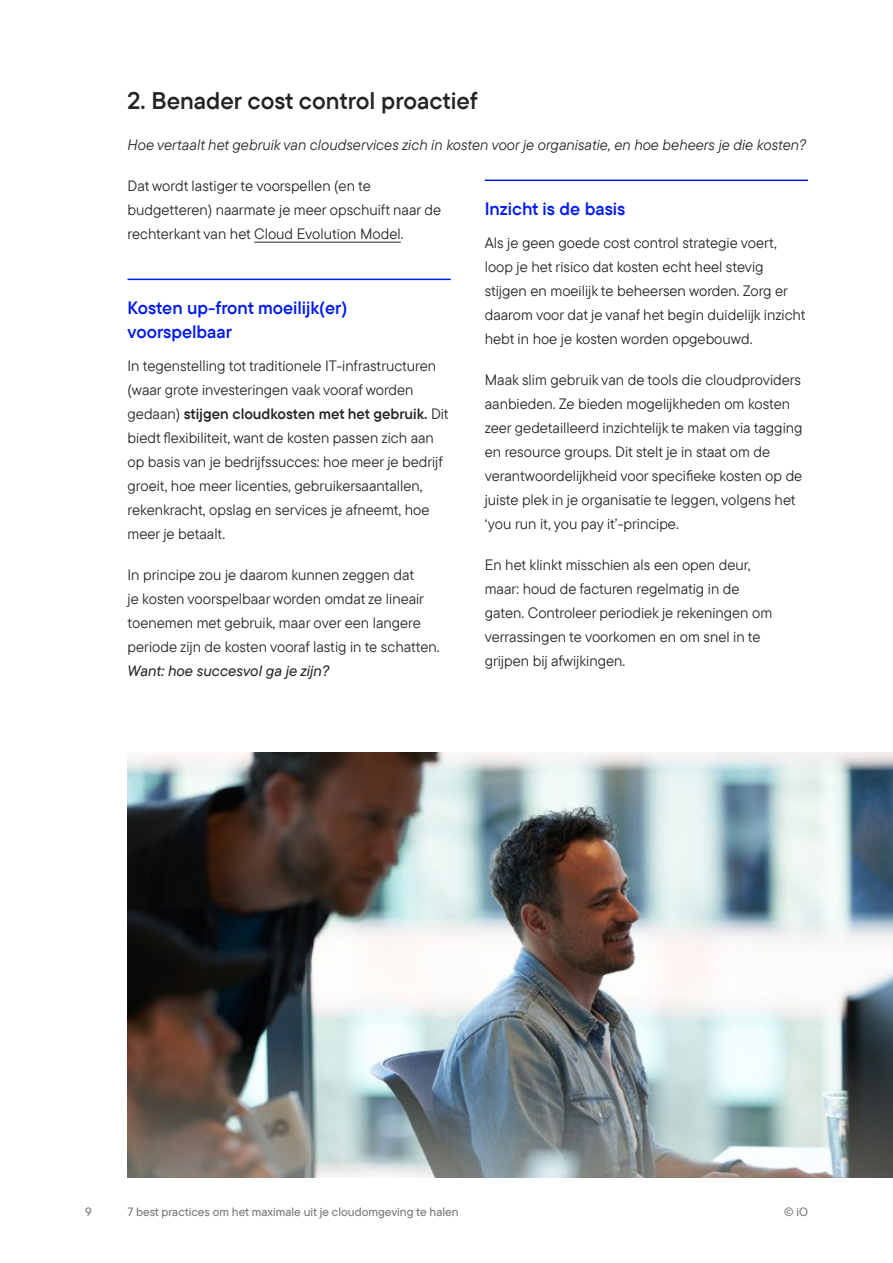
<style>
.page{position:relative;width:893px;height:1263px;background:#fff}
.page>*{position:absolute;margin:0;border:0;box-sizing:border-box;transform-origin:0 0}
.t1{font:24px "TT Commons Pro Db";color:#242424}
.t2{font:18px/24px "TT Commons Pro Db";color:#001aef}
.t3{font:15px/24px "TT Commons Pro";color:#242424}
.t4{font:italic 15px "TT Commons Pro";color:#242424}
.t5{font:15px "TT Commons Pro Db";color:#242424}
.t6{font:italic 500 15px "TT Commons Pro";color:#242424}
.t7{font:500 12px "TT Commons Pro";color:#747474}
.s1{font-family:"TT Commons Pro"}
</style>
<div class="page">
<hr style="left:254px;top:242px;width:147px;height:1px;background:#242424">
<hr style="left:128px;top:279px;width:323px;height:1px;background:#001aef">
<hr style="left:485px;top:180px;width:323px;height:1px;background:#001aef">
<img style="left:128px;top:753px;width:765px;height:425px">
<h1 class="t1" style="left:128px;top:83px;width:351px">2. Benader cost control proactief</h1>
<p class="t4" style="left:128px;top:134px;width:680px">Hoe vertaalt het gebruik van cloudservices zich in kosten voor je organisatie, en hoe beheers je die kosten?</p>
<p class="t3" style="left:128px;top:174px;width:315px">Dat wordt lastiger te voorspellen (en te budgetteren) naarmate je meer opschuift naar de rechterkant van het Cloud Evolution Model.</p>
<p class="t2" style="left:485px;top:197px;width:142px">Inzicht is de basis</p>
<p class="t3" style="left:485px;top:230px;width:322px">Als je geen goede cost control strategie voert, loop je het risico dat kosten echt heel stevig stijgen en moeilijk te beheersen worden. Zorg er daarom voor dat je vanaf het begin duidelijk inzicht hebt in hoe je kosten worden opgebouwd.</p>
<p class="t3" style="left:485px;top:367px;width:319px">Maak slim gebruik van de tools die cloudproviders aanbieden. Ze bieden mogelijkheden om kosten zeer gedetailleerd inzichtelijk te maken via tagging en resource groups. Dit stelt je in staat om de verantwoordelijkheid voor specifieke kosten op de juiste plek in je organisatie te leggen, volgens het ‘you run it, you pay it’-principe.</p>
<p class="t3" style="left:485px;top:552px;width:289px">En het klinkt misschien als een open deur, maar: houd de facturen regelmatig in de gaten. Controleer periodiek je rekeningen om verrassingen te voorkomen en om snel in te grijpen bij afwijkingen.</p>
<p class="t2" style="left:128px;top:296px;width:221px">Kosten up-front moeilijk(er) voorspelbaar</p>
<p class="t3" style="left:128px;top:353px;width:310px">In tegenstelling tot traditionele IT-infrastructuren (waar grote investeringen vaak vooraf worden</p>
<p class="t5" style="left:128px;top:402px;width:323px"><span class="s1">gedaan)</span> stijgen cloudkosten met het gebruik. <span class="s1">Dit</span></p>
<p class="t3" style="left:128px;top:425px;width:317px">biedt flexibiliteit, want de kosten passen zich aan op basis van je bedrijfssucces: hoe meer je bedrijf groeit, hoe meer licenties, gebruikersaantallen, rekenkracht, opslag en services je afneemt, hoe meer je betaalt.</p>
<p class="t3" style="left:128px;top:562px;width:313px">In principe zou je daarom kunnen zeggen dat<br>je kosten voorspelbaar worden omdat ze lineair toenemen met gebruik, maar over een langere periode zijn de kosten vooraf lastig in te schatten.</p>
<p class="t6" style="left:128px;top:660px;width:203px">Want: hoe succesvol ga je zijn?</p>
<p class="t7" style="left:85px;top:1203px;width:8px">9</p>
<p class="t7" style="left:128px;top:1203px;width:332px">7 best practices om het maximale uit je cloudomgeving te halen</p>
<p class="t7" style="left:784px;top:1203px;width:25px">© iO</p>
</div>
